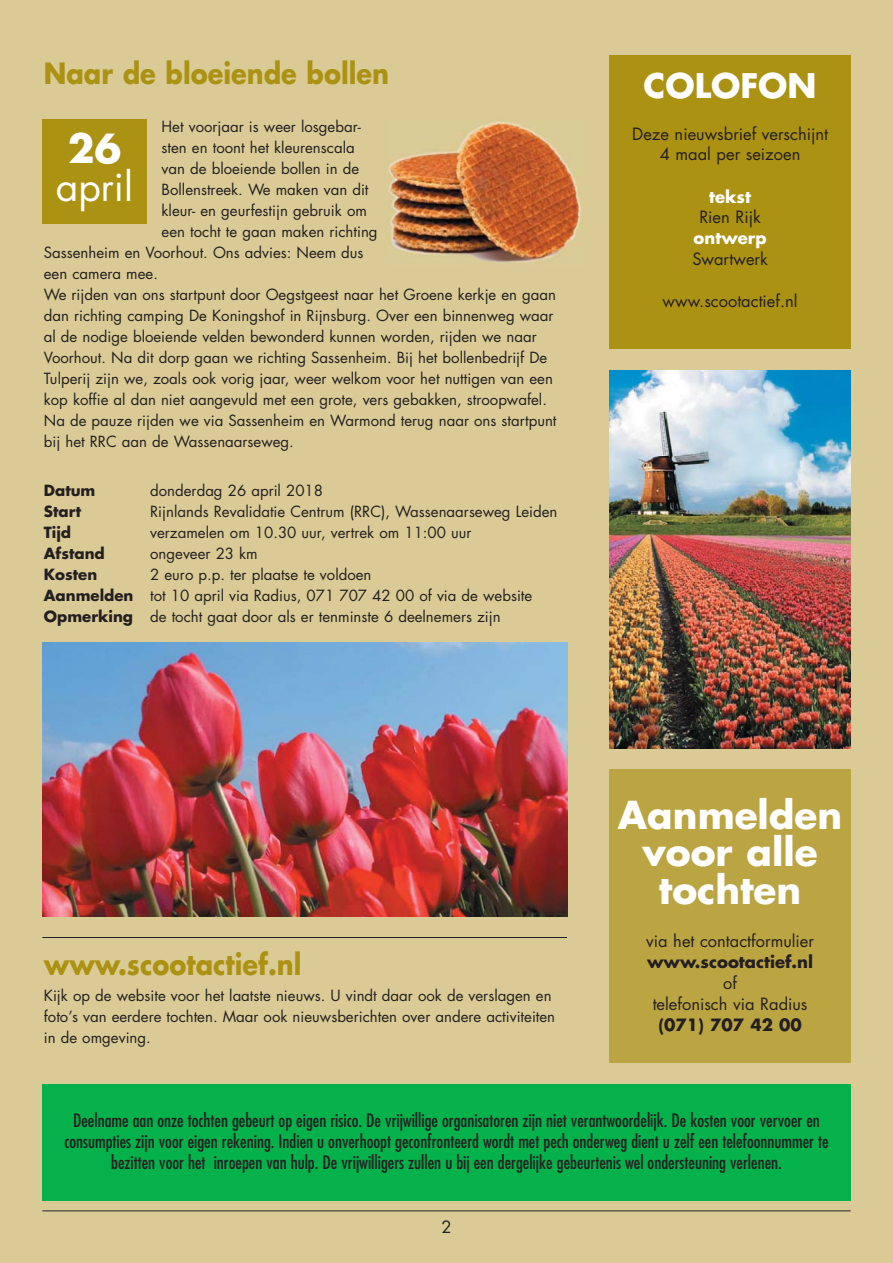
<style>
.page{position:relative;width:893px;height:1263px;background:#fff}
.page>*{position:absolute;margin:0;border:0;box-sizing:border-box;transform-origin:0 0}
.t1{font:39px "Futura";color:#fff}
.t2{font:700 39px "Futura";color:#fff}
.t3{font:700 37.5px/37.5px "Futura";color:#fff;text-align:center}
.t4{font:700 33px "Futura";color:#fff}
.t5{font:700 28.5px "Futura";color:#ab9213;scale:.9 1}
.t6{font:condensed 18px/21px "Futura";color:#231f20;text-align:center}
.t7{font:16.5px/21px "Futura";color:#231f20;text-align:center}
.t8{font:700 16.5px "Futura";color:#231f20}
.t9{font:700 16.5px "Futura";color:#fff}
.t10{font:15px/21px "Futura";color:#231f20}
.t11{font:700 15px "Futura";color:#231f20}
.s1{font-weight:700}
</style>
<div class="page">
<div style="left:0;top:0;width:892px;height:1263px;background:#dacb96"></div>
<div style="left:42px;top:119px;width:104px;height:105px;background:#ab9213"></div>
<div style="left:609px;top:770px;width:241px;height:294px;background:#bba442"></div>
<div style="left:42px;top:1084px;width:808px;height:117px;background:#04b14b"></div>
<div style="left:609px;top:56px;width:241px;height:294px;background:#ab9213"></div>
<img style="left:609px;top:370px;width:241px;height:378px">
<hr style="left:42px;top:1210px;width:808px;height:1px;background:#231f20">
<img style="left:388px;top:121px;width:194px;height:142px">
<hr style="left:42px;top:937px;width:525px;height:1px;background:#231f20">
<img style="left:42px;top:643px;width:525px;height:274px">
<h3 class="t5" style="left:44px;top:60px;width:385px">Naar de bloeiende bollen</h3>
<p class="t10" style="left:161px;top:118px;width:201px">Het voorjaar is weer losgebar-</p>
<p class="t10" style="left:161px;top:139px;width:195px">sten en toont het kleurenscala</p>
<p class="t10" style="left:161px;top:160px;width:199px">van de bloeiende bollen in de</p>
<p class="t10" style="left:161px;top:181px;width:208px">Bollenstreek. We maken van dit</p>
<p class="t10" style="left:161px;top:202px;width:207px">kleur- en geurfestijn gebruik om</p>
<p class="t10" style="left:161px;top:223px;width:217px">een tocht te gaan maken richting</p>
<p class="t10" style="left:44px;top:244px;width:321px">Sassenheim en Voorhout. Ons advies: Neem dus</p>
<p class="t10" style="left:44px;top:265px;width:116px">een camera mee.</p>
<p class="t10" style="left:44px;top:286px;width:514px">We rijden van ons startpunt door Oegstgeest naar het Groene kerkje en gaan</p>
<p class="t10" style="left:44px;top:307px;width:511px">dan richting camping De Koningshof in Rijnsburg. Over een binnenweg waar</p>
<p class="t10" style="left:44px;top:328px;width:494px">al de nodige bloeiende velden bewonderd kunnen worden, rijden we naar</p>
<p class="t10" style="left:44px;top:349px;width:505px">Voorhout. Na dit dorp gaan we richting Sassenheim. Bij het bollenbedrijf De</p>
<p class="t10" style="left:44px;top:370px;width:510px">Tulperij zijn we, zoals ook vorig jaar, weer welkom voor het nuttigen van een</p>
<p class="t10" style="left:44px;top:391px;width:504px">kop koffie al dan niet aangevuld met een grote, vers gebakken, stroopwafel.</p>
<p class="t10" style="left:44px;top:412px;width:514px">Na de pauze rijden we via Sassenheim en Warmond terug naar ons startpunt</p>
<p class="t10" style="left:44px;top:433px;width:251px">bij het RRC aan de Wassenaarseweg.</p>
<p class="t11" style="left:44px;top:484px;width:53px">Datum</p>
<p class="t10" style="left:150px;top:482px;width:174px">donderdag 26 april 2018</p>
<p class="t11" style="left:44px;top:505px;width:39px">Start</p>
<p class="t10" style="left:150px;top:503px;width:409px">Rijnlands Revalidatie Centrum (RRC), Wassenaarseweg Leiden</p>
<p class="t11" style="left:44px;top:526px;width:29px">Tijd</p>
<p class="t10" style="left:150px;top:524px;width:323px">verzamelen om 10.30 uur, vertrek om 11:00 uur</p>
<p class="t11" style="left:44px;top:547px;width:62px">Afstand</p>
<p class="t10" style="left:150px;top:545px;width:109px">ongeveer 23 km</p>
<p class="t11" style="left:44px;top:568px;width:55px">Kosten</p>
<h1 class="t2" style="left:68px;top:131px;width:55px">26</h1>
<h1 class="t1" style="left:56px;top:168px;width:79px">april</h1>
<p class="t10" style="left:44px;top:566px;width:490px;text-indent:106px">2 euro p.p. ter plaatse te voldoen<br><span class="s1">Aanmelden</span> tot 10 april via Radius, 071 707 42 00 of via de website<br><span class="s1">Opmerking</span> de tocht gaat door als er tenminste 6 deelnemers zijn</p>
<h3 class="t4" style="left:643px;top:70px;width:174px">COLOFON</h3>
<p class="t7" style="left:632px;top:124px;width:197px">Deze nieuwsbrief verschijnt<br>4 maal per seizoen</p>
<p class="t9" style="left:709px;top:189px;width:43px">tekst</p>
<p class="t7" style="left:699px;top:208px;width:63px">Rien Rijk</p>
<p class="t9" style="left:693px;top:231px;width:74px">ontwerp</p>
<p class="t7" style="left:692px;top:250px;width:77px">Swartwerk</p>
<p class="t7" style="left:662px;top:292px;width:136px">www.scootactief.nl</p>
<h3 class="t5" style="left:44px;top:951px;width:288px">www.scootactief.nl</h3>
<p class="t10" style="left:44px;top:986px;width:513px">Kijk op de website voor het laatste nieuws. U vindt daar ook de verslagen en foto’s van eerdere tochten. Maar ook nieuwsberichten over andere activiteiten in de omgeving.</p>
<h2 class="t3" style="left:618px;top:799px;width:226px">Aanmelden voor alle tochten</h2>
<p class="t7" style="left:646px;top:932px;width:169px">via het contactformulier</p>
<p class="t8" style="left:647px;top:955px;width:167px">www.scootactief.nl</p>
<p class="t7" style="left:652px;top:974px;width:156px">of<br>telefonisch via Radius</p>
<p class="t8" style="left:658px;top:1018px;width:145px">(071) 707 42 00</p>
<p class="t6" style="left:64px;top:1111px;width:765px">Deelname aan onze tochten gebeurt op eigen risico. De vrijwillige organisatoren zijn niet verantwoordelijk. De kosten voor vervoer en consumpties zijn voor eigen rekening. Indien u onverhoopt geconfronteerd wordt met pech onderweg dient u zelf een telefoonnummer te bezitten voor het inroepen van hulp. De vrijwilligers zullen u bij een dergelijke gebeurtenis wel ondersteuning verlenen.</p>
<p class="t7" style="left:441px;top:1218px;width:12px">2</p>
</div>
